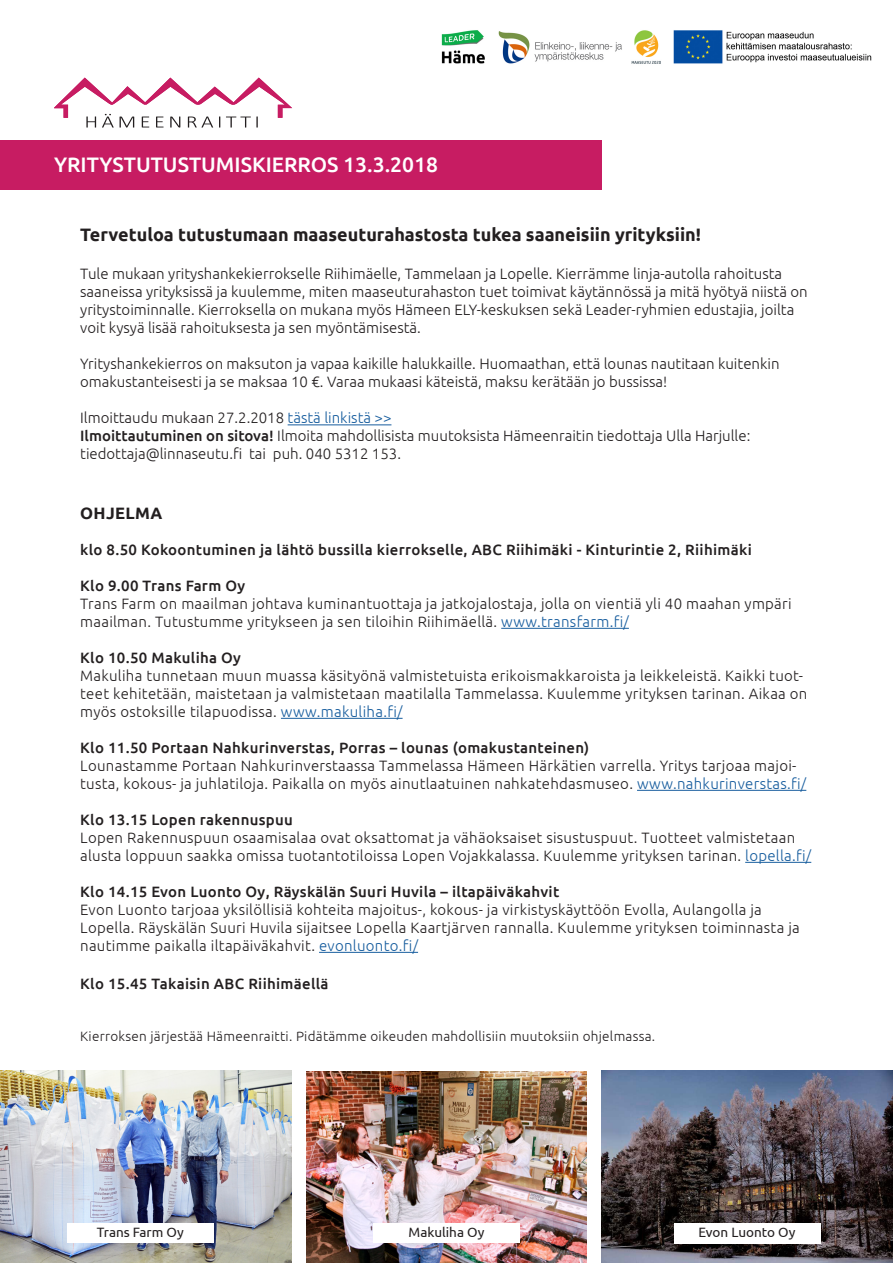
<style>
.page{position:relative;width:893px;height:1263px;background:#fff}
.page>*{position:absolute;margin:0;border:0;box-sizing:border-box;transform-origin:0 0}
.t1{font:500 21px "Ubuntu";color:#fff}
.t2{font:700 18px "Ubuntu";color:#231f20}
.t3{font:700 16.5px "Ubuntu";letter-spacing:.02em;color:#231f20}
.t4{font:300 15px/18px "Ubuntu";letter-spacing:.02em;color:#231f20}
.t5{font:300 15px/18px "Ubuntu";color:#231f20}
.t6{font:500 15px "Ubuntu";letter-spacing:.02em;color:#231f20}
.t7{font:300 13.5px "Ubuntu";letter-spacing:.02em;color:#231f20}
.t8{font:13.5px "Ubuntu";color:#231f20}
.s1{color:#175d9e}
.s2{font-weight:500}
</style>
<div class="page">
<img style="left:601px;top:1070px;width:292px;height:193px">
<img style="left:306px;top:1071px;width:281px;height:192px">
<img style="left:0;top:1070px;width:292px;height:193px">
<img style="left:441px;top:30px;width:431px;height:34px">
<hr style="left:288px;top:424px;width:103px;height:1px;background:#175d9e">
<hr style="left:501px;top:628px;width:128px;height:1px;background:#175d9e">
<hr style="left:281px;top:718px;width:122px;height:1px;background:#175d9e">
<hr style="left:637px;top:790px;width:169px;height:1px;background:#175d9e">
<hr style="left:745px;top:862px;width:66px;height:1px;background:#175d9e">
<hr style="left:319px;top:952px;width:99px;height:1px;background:#175d9e">
<svg style="left:54px;top:78px;width:238px;height:50px"></svg>
<div style="left:0;top:140px;width:601px;height:50px;background:#c71c62"></div>
<div style="left:67px;top:1223px;width:147px;height:20px;background:#fff"></div>
<div style="left:373px;top:1223px;width:147px;height:20px;background:#fff"></div>
<div style="left:674px;top:1223px;width:146px;height:21px;background:#fff"></div>
<p class="t1" style="left:54px;top:152px;width:385px">YRITYSTUTUSTUMISKIERROS 13.3.2018</p>
<p class="t2" style="left:80px;top:224px;width:622px">Tervetuloa tutustumaan maaseuturahastosta tukea saaneisiin yrityksiin!</p>
<p class="t5" style="left:80px;top:265px;width:729px">Tule mukaan yrityshankekierrokselle Riihimäelle, Tammelaan ja Lopelle. Kierrämme linja-autolla rahoitusta saaneissa yrityksissä ja kuulemme, miten maaseuturahaston tuet toimivat käytännössä ja mitä hyötyä niistä on yritystoiminnalle. Kierroksella on mukana myös Hämeen ELY-keskuksen sekä Leader-ryhmien edustajia, joilta voit kysyä lisää rahoituksesta ja sen myöntämisestä.</p>
<p class="t5" style="left:80px;top:355px;width:701px">Yrityshankekierros on maksuton ja vapaa kaikille halukkaille. Huomaathan, että lounas nautitaan kuitenkin omakustanteisesti ja se maksaa 10 €. Varaa mukaasi käteistä, maksu kerätään jo bussissa!</p>
<p class="t5" style="left:80px;top:409px;width:313px">Ilmoittaudu mukaan 27.2.2018 <span class="s1">tästä linkistä &gt;&gt;</span></p>
<p class="t5" style="left:80px;top:427px;width:672px"><span class="s2">Ilmoittautuminen on sitova!</span> Ilmoita mahdollisista muutoksista Hämeenraitin tiedottaja Ulla Harjulle: tiedottaja@linnaseutu.fi tai puh. 040 5312 153.</p>
<p class="t3" style="left:80px;top:503px;width:84px">OHJELMA</p>
<p class="t6" style="left:80px;top:540px;width:673px">klo 8.50 Kokoontuminen ja lähtö bussilla kierrokselle, ABC Riihimäki - Kinturintie 2, Riihimäki</p>
<p class="t6" style="left:80px;top:576px;width:166px">Klo 9.00 Trans Farm Oy</p>
<p class="t4" style="left:80px;top:594px;width:713px">Trans Farm on maailman johtava kuminantuottaja ja jatkojalostaja, jolla on vientiä yli 40 maahan ympäri maailman. Tutustumme yritykseen ja sen tiloihin Riihimäellä. <span class="s1">www.transfarm.fi/</span></p>
<p class="t6" style="left:80px;top:648px;width:162px">Klo 10.50 Makuliha Oy</p>
<p class="t4" style="left:80px;top:666px;width:729px">Makuliha tunnetaan muun muassa käsityönä valmistetuista erikoismakkaroista ja leikkeleistä. Kaikki tuot&shy;teet kehitetään, maistetaan ja valmistetaan maatilalla Tammelassa. Kuulemme yrityksen tarinan. Aikaa on myös ostoksille tilapuodissa. <span class="s1">www.makuliha.fi/</span></p>
<p class="t6" style="left:80px;top:738px;width:510px">Klo 11.50 Portaan Nahkurinverstas, Porras – lounas (omakustanteinen)</p>
<p class="t4" style="left:80px;top:756px;width:728px">Lounastamme Portaan Nahkurinverstaassa Tammelassa Hämeen Härkätien varrella. Yritys tarjoaa majoi&shy;tusta, kokous- ja juhlatiloja. Paikalla on myös ainutlaatuinen nahkatehdasmuseo. <span class="s1">www.nahkurinverstas.fi/</span></p>
<p class="t6" style="left:80px;top:810px;width:214px">Klo 13.15 Lopen rakennuspuu</p>
<p class="t4" style="left:80px;top:828px;width:733px">Lopen Rakennuspuun osaamisalaa ovat oksattomat ja vähäoksaiset sisustuspuut. Tuotteet valmistetaan alusta loppuun saakka omissa tuotantotiloissa Lopen Vojakkalassa. Kuulemme yrityksen tarinan. <span class="s1">lopella.fi/</span></p>
<p class="t6" style="left:80px;top:882px;width:481px">Klo 14.15 Evon Luonto Oy, Räyskälän Suuri Huvila – iltapäiväkahvit</p>
<p class="t4" style="left:80px;top:900px;width:721px">Evon Luonto tarjoaa yksilöllisiä kohteita majoitus-, kokous- ja virkistyskäyttöön Evolla, Aulangolla ja<br>Lopella. Räyskälän Suuri Huvila sijaitsee Lopella Kaartjärven rannalla. Kuulemme yrityksen toiminnasta ja nautimme paikalla iltapäiväkahvit. <span class="s1">evonluonto.fi/</span></p>
<p class="t6" style="left:80px;top:974px;width:250px">Klo 15.45 Takaisin ABC Riihimäellä</p>
<p class="t7" style="left:80px;top:1028px;width:577px">Kierroksen järjestää Hämeenraitti. Pidätämme oikeuden mahdollisiin muutoksiin ohjelmassa.</p>
<p class="t8" style="left:97px;top:1224px;width:89px">Trans Farm Oy</p>
<p class="t8" style="left:409px;top:1223px;width:77px">Makuliha Oy</p>
<p class="t8" style="left:699px;top:1224px;width:98px">Evon Luonto Oy</p>
</div>
